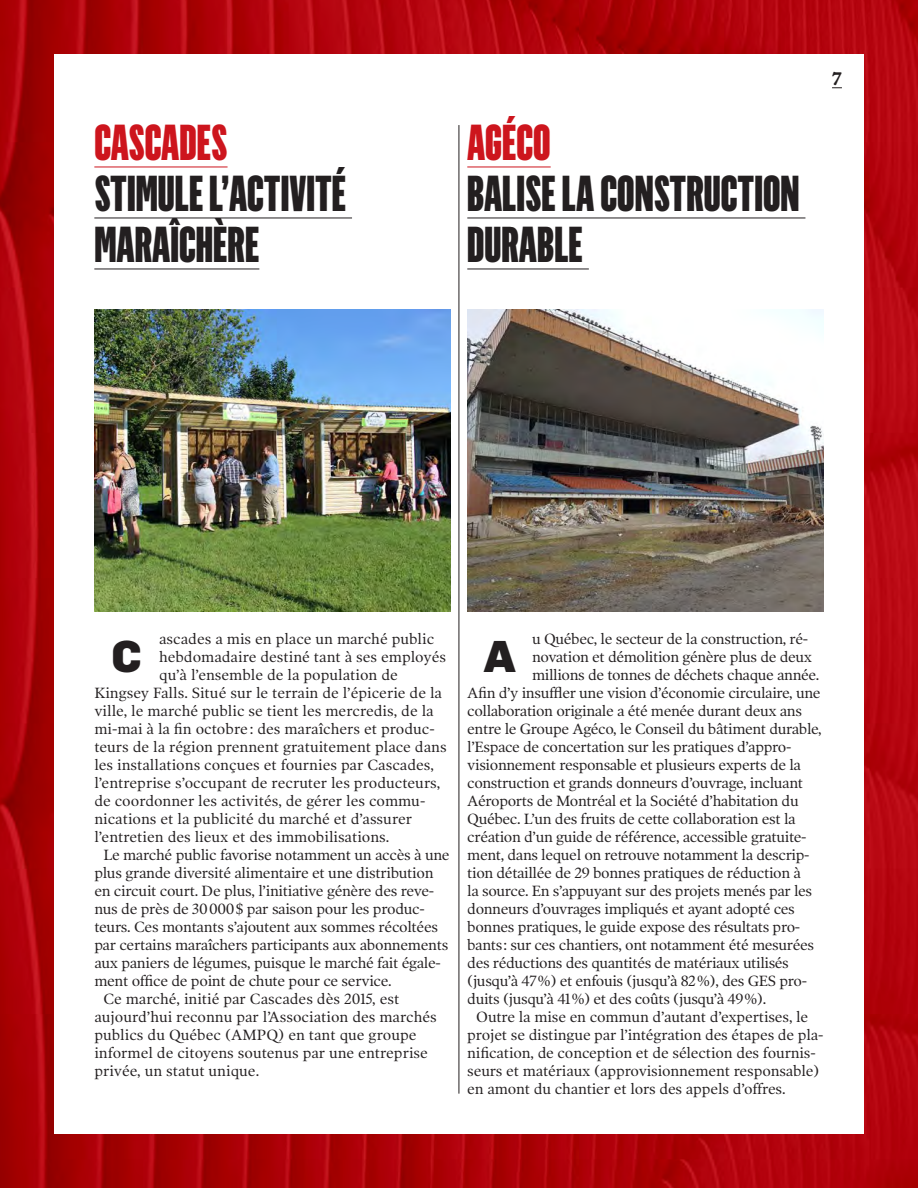
<style>
.page{position:relative;width:918px;height:1188px;background:#fff}
.page>*{position:absolute;margin:0;border:0;box-sizing:border-box;transform-origin:0 0}
.Titre{font:900 49.5px/51px "Flama Ultracondensed";color:#231f20}
.t1{font:900 43.5px "Flama";color:#231f20}
.t2{font:700 18px "Poynter OS Text One L";color:#231f20}
.Texte_-_indent{font:15px/18px "Poynter OS Text One L";letter-spacing:-.02em;color:#231f20}
.Texte_-_indent-2{font:15px/18px "Poynter OS Text One L";color:#231f20}
.s1{color:#cd151d}
</style>
<div class="page">
<img style="left:0;top:0;width:918px;height:1188px">
<div style="left:54px;top:54px;width:810px;height:1080px;background:#fff"></div>
<hr style="left:94px;top:166px;width:134px;height:1px;background:#cd151d">
<hr style="left:94px;top:217px;width:258px;height:1px;background:#231f20">
<hr style="left:94px;top:268px;width:165px;height:1px;background:#231f20">
<hr style="left:467px;top:166px;width:84px;height:1px;background:#cd151d">
<hr style="left:467px;top:217px;width:338px;height:1px;background:#231f20">
<hr style="left:467px;top:268px;width:122px;height:1px;background:#231f20">
<hr style="left:459px;top:125px;width:1px;height:969px;background:#231f20">
<img style="left:94px;top:310px;width:357px;height:302px">
<img style="left:467px;top:310px;width:356px;height:302px">
<p class="Titre" style="left:94px;top:117px;width:253px"><span class="s1">CASCADES<br></span>STIMULE L’ACTIVITÉ<br>MARAÎCHÈRE</p>
<p class="Titre" style="left:467px;top:117px;width:334px"><span class="s1">AGÉCO<br></span>BALISE LA CONSTRUCTION<br>DURABLE</p>
<p class="t2" style="left:832px;top:67px;width:11px">7</p>
<p class="Texte_-_indent-2" style="left:159px;top:629px;width:277px">ascades a mis en place un marché public</p>
<p class="Texte_-_indent-2" style="left:159px;top:647px;width:289px">hebdomadaire destiné tant à ses employés</p>
<p class="Texte_-_indent-2" style="left:159px;top:665px;width:240px">qu’à l’ensemble de la population de</p>
<p class="Texte_-_indent-2" style="left:94px;top:683px;width:349px">Kingsey Falls. Situé sur le terrain de l’épicerie de la</p>
<p class="Texte_-_indent-2" style="left:94px;top:701px;width:341px">ville, le marché public se tient les mercredis, de la</p>
<p class="Texte_-_indent-2" style="left:94px;top:719px;width:342px">mi-mai à la fin octobre: des maraîchers et produc-</p>
<p class="Texte_-_indent-2" style="left:94px;top:737px;width:354px">teurs de la région prennent gratuitement place dans</p>
<p class="Texte_-_indent-2" style="left:94px;top:755px;width:341px">les installations conçues et fournies par Cascades,</p>
<p class="Texte_-_indent-2" style="left:94px;top:773px;width:348px">l’entreprise s’occupant de recruter les producteurs,</p>
<p class="Texte_-_indent-2" style="left:94px;top:791px;width:333px">de coordonner les activités, de gérer les commu-</p>
<p class="Texte_-_indent-2" style="left:94px;top:809px;width:319px">nications et la publicité du marché et d’assurer</p>
<p class="Texte_-_indent-2" style="left:94px;top:827px;width:297px">l’entretien des lieux et des immobilisations.</p>
<p class="Texte_-_indent" style="left:94px;top:845px;width:357px;text-indent:9px">Le marché public favorise notamment un accès à une plus grande diversité alimentaire et une distribution en circuit court. De plus, l’initiative génère des reve&shy;nus de près de 30000$ par saison pour les produc&shy;teurs. Ces montants s’ajoutent aux sommes récoltées par certains maraîchers participants aux abonnements aux paniers de légumes, puisque le marché fait égale&shy;ment office de point de chute pour ce service.</p>
<p class="Texte_-_indent-2" style="left:94px;top:989px;width:344px;text-indent:9px">Ce marché, initié par Cascades dès 2015, est aujourd’hui reconnu par l’Association des marchés publics du Québec (AMPQ) en tant que groupe informel de citoyens soutenus par une entreprise privée, un statut unique.</p>
<p class="Texte_-_indent" style="left:532px;top:629px;width:278px">u Québec, le secteur de la construction, ré-</p>
<p class="Texte_-_indent" style="left:532px;top:647px;width:282px">novation et démolition génère plus de deux</p>
<p class="Texte_-_indent" style="left:532px;top:665px;width:289px">millions de tonnes de déchets chaque année.</p>
<p class="Texte_-_indent" style="left:467px;top:683px;width:355px">Afin d’y insuffler une vision d’économie circulaire, une</p>
<p class="Texte_-_indent" style="left:467px;top:701px;width:336px">collaboration originale a été menée durant deux ans</p>
<p class="Texte_-_indent" style="left:467px;top:719px;width:356px">entre le Groupe Agéco, le Conseil du bâtiment durable,</p>
<p class="Texte_-_indent" style="left:467px;top:737px;width:326px">l’Espace de concertation sur les pratiques d’appro-</p>
<p class="Texte_-_indent" style="left:467px;top:755px;width:335px">visionnement responsable et plusieurs experts de la</p>
<p class="Texte_-_indent" style="left:467px;top:773px;width:337px">construction et grands donneurs d’ouvrage, incluant</p>
<p class="Texte_-_indent" style="left:467px;top:791px;width:333px">Aéroports de Montréal et la Société d’habitation du</p>
<p class="Texte_-_indent" style="left:467px;top:809px;width:330px">Québec. L’un des fruits de cette collaboration est la</p>
<p class="Texte_-_indent" style="left:467px;top:827px;width:341px">création d’un guide de référence, accessible gratuite-</p>
<p class="Texte_-_indent" style="left:467px;top:845px;width:344px">ment, dans lequel on retrouve notamment la descrip-</p>
<p class="Texte_-_indent" style="left:467px;top:863px;width:335px">tion détaillée de 29 bonnes pratiques de réduction à</p>
<p class="Texte_-_indent" style="left:467px;top:881px;width:346px">la source. En s’appuyant sur des projets menés par les</p>
<p class="Texte_-_indent" style="left:467px;top:899px;width:329px">donneurs d’ouvrages impliqués et ayant adopté ces</p>
<p class="Texte_-_indent" style="left:467px;top:917px;width:334px">bonnes pratiques, le guide expose des résultats pro-</p>
<p class="Texte_-_indent" style="left:467px;top:935px;width:348px">bants: sur ces chantiers, ont notamment été mesurées</p>
<p class="Texte_-_indent" style="left:467px;top:953px;width:323px">des réductions des quantités de matériaux utilisés</p>
<p class="Texte_-_indent" style="left:467px;top:971px;width:341px">(jusqu’à 47%) et enfouis (jusqu’à 82%), des GES pro-</p>
<p class="Texte_-_indent" style="left:467px;top:989px;width:300px">duits (jusqu’à 41%) et des coûts (jusqu’à 49%).</p>
<p class="Texte_-_indent" style="left:467px;top:1007px;width:358px;text-indent:9px">Outre la mise en commun d’autant d’expertises, le projet se distingue par l’intégration des étapes de pla&shy;nification, de conception et de sélection des fournis&shy;seurs et matériaux (approvisionnement responsable) en amont du chantier et lors des appels d’offres.</p>
<p class="t1" style="left:112px;top:628px;width:31px">C</p>
<p class="t1" style="left:483px;top:628px;width:34px">A</p>
</div>
